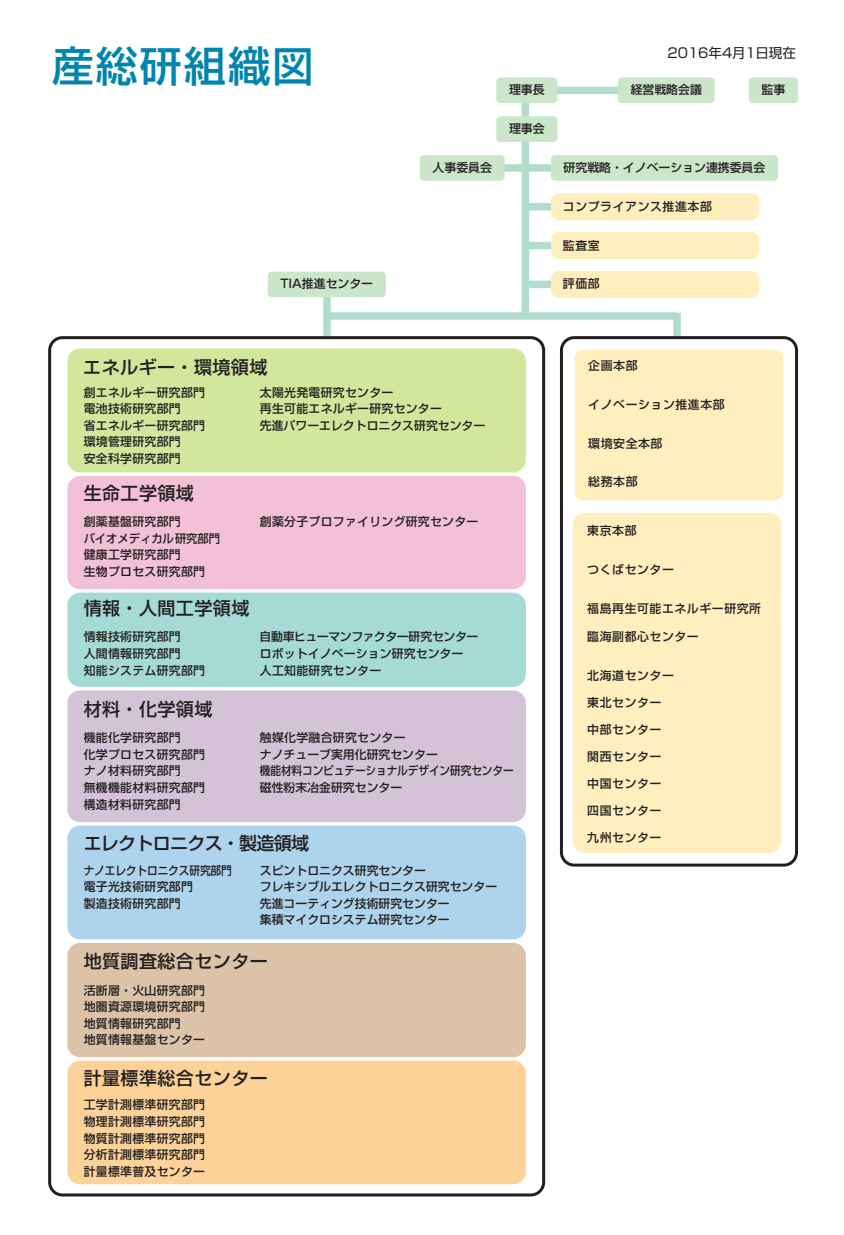
<style>
.page{position:relative;width:844px;height:1235px;background:#fff}
.page>*{position:absolute;margin:0;border:0;box-sizing:border-box;transform-origin:0 0}
.t1{font:500 42px "Shin Go Pro";letter-spacing:.05em;color:#0085ae}
.t2{font:500 18px "Shin Go Pro";letter-spacing:.025em;color:#231f20}
.t3{font:500 18px "Shin Go Pro";letter-spacing:-.04em;color:#231f20}
.t4{font:13.5px "Shin Go Pro";color:#231f20}
.t5{font:500 11.85px/16.5px "Shin Go Pro";letter-spacing:.025em;color:#231f20}
.t6{font:500 11.85px/17.1px "Shin Go Pro";color:#231f20}
.t7{font:500 11.85px "Shin Go Pro";letter-spacing:.05em;color:#231f20}
.t8{font:500 11.85px "Shin Go Pro";letter-spacing:-.01em;color:#231f20;scale:.9 1}
.t9{font:500 11.85px "Shin Go Pro";letter-spacing:-.03em;color:#231f20}
.t10{font:500 11.85px "Shin Go Pro";color:#231f20;scale:.95 1}
</style>
<div class="page">
<div style="left:521px;top:89px;width:8px;height:226px;background:#b2ddca"></div>
<div style="left:323px;top:295px;width:8px;height:64px;background:#b2ddca"></div>
<div style="left:673px;top:316px;width:8px;height:17px;background:#b2ddca"></div>
<div style="left:503px;top:164px;width:51px;height:8px;background:#b2ddca"></div>
<div style="left:525px;top:203px;width:26px;height:7px;background:#b2ddca"></div>
<div style="left:525px;top:242px;width:26px;height:7px;background:#b2ddca"></div>
<div style="left:525px;top:281px;width:26px;height:7px;background:#b2ddca"></div>
<div style="left:329px;top:312px;width:348px;height:8px;background:#b2ddca"></div>
<div style="left:541px;top:87px;width:89px;height:7px;background:#b2ddca"></div>
<div style="left:560px;top:336px;width:238px;height:530px;border:3px solid #231f20;border-radius:13px"></div>
<div style="left:50px;top:338px;width:493px;height:857px;background:#fff;border-radius:13px"></div>
<div style="left:48px;top:336px;width:497px;height:860px;border:3px solid #231f20;border-radius:13px"></div>
<div style="left:67px;top:690px;width:459px;height:132px;background:#d4c3d7;border-radius:13px"></div>
<div style="left:67px;top:1060px;width:459px;height:124px;background:#fcd299;border-radius:13px"></div>
<div style="left:67px;top:825px;width:459px;height:114px;background:#add3ed;border-radius:13px"></div>
<div style="left:67px;top:476px;width:459px;height:113px;background:#f3c1d6;border-radius:13px"></div>
<div style="left:67px;top:592px;width:459px;height:95px;background:#a5dbd4;border-radius:13px"></div>
<div style="left:67px;top:348px;width:459px;height:124px;background:#d2e69c;border-radius:13px"></div>
<div style="left:67px;top:943px;width:459px;height:114px;background:#dcc3a7;border-radius:13px"></div>
<div style="left:551px;top:193px;width:208px;height:27px;background:#ffefbf;border-radius:9px"></div>
<div style="left:551px;top:271px;width:208px;height:27px;background:#ffefbf;border-radius:9px"></div>
<div style="left:551px;top:232px;width:208px;height:27px;background:#ffefbf;border-radius:9px"></div>
<div style="left:749px;top:77px;width:49px;height:26px;background:#cce6ca;border-radius:4px"></div>
<div style="left:496px;top:77px;width:61px;height:26px;background:#cce6ca;border-radius:4px"></div>
<div style="left:496px;top:116px;width:61px;height:26px;background:#cce6ca;border-radius:4px"></div>
<div style="left:618px;top:77px;width:96px;height:26px;background:#cce6ca;border-radius:4px"></div>
<div style="left:420px;top:155px;width:85px;height:26px;background:#cce6ca;border-radius:4px"></div>
<div style="left:551px;top:155px;width:227px;height:26px;background:#cce6ca;border-radius:4px"></div>
<div style="left:268px;top:271px;width:118px;height:26px;background:#cce6ca;border-radius:4px"></div>
<div style="left:575px;top:349px;width:208px;height:151px;background:#ffefbf;border-radius:9px"></div>
<div style="left:573px;top:513px;width:208px;height:340px;background:#ffefbf;border-radius:12px"></div>
<h1 class="t1" style="left:52px;top:31px;width:264px">産総研組織図</h1>
<p class="t6" style="left:280px;top:274px;width:94px">TIA推進センター</p>
<p class="t4" style="left:667px;top:41px;width:130px">2016年4月1日現在</p>
<p class="t5" style="left:631px;top:80px;width:73px">経営戦略会議</p>
<p class="t5" style="left:509px;top:80px;width:37px">理事長</p>
<p class="t5" style="left:761px;top:80px;width:25px">監事</p>
<p class="t5" style="left:509px;top:119px;width:37px">理事会</p>
<p class="t5" style="left:433px;top:158px;width:61px">人事委員会</p>
<p class="t6" style="left:563px;top:157px;width:203px">研究戦略・イノベーション連携委員会</p>
<p class="t7" style="left:563px;top:196px;width:150px">コンプライアンス推進本部</p>
<p class="t5" style="left:563px;top:235px;width:38px">監査室</p>
<p class="t5" style="left:563px;top:274px;width:38px">評価部</p>
<h2 class="t2" style="left:83px;top:352px;width:186px">エネルギー・環境領域</h2>
<p class="t5" style="left:84px;top:383px;width:123px">創エネルギー研究部門</p>
<p class="t5" style="left:260px;top:383px;width:227px">太陽光発電研究センター<br>再生可能エネルギー研究センター<br>先進パワーエレクトロニクス研究センター</p>
<p class="t5" style="left:84px;top:399px;width:98px">電池技術研究部門</p>
<p class="t5" style="left:84px;top:416px;width:123px">省エネルギー研究部門</p>
<p class="t5" style="left:84px;top:432px;width:98px">環境管理研究部門</p>
<p class="t5" style="left:84px;top:449px;width:98px">安全科学研究部門</p>
<h2 class="t2" style="left:84px;top:479px;width:112px">生命工学領域</h2>
<p class="t5" style="left:84px;top:512px;width:98px">創薬基盤研究部門</p>
<p class="t5" style="left:260px;top:512px;width:220px">創薬分子プロファイリング研究センター</p>
<p class="t10" style="left:84px;top:529px;width:145px">バイオメディカル研究部門</p>
<p class="t5" style="left:84px;top:545px;width:98px">健康工学研究部門</p>
<p class="t5" style="left:84px;top:561px;width:123px">生物プロセス研究部門</p>
<h2 class="t2" style="left:84px;top:594px;width:167px">情報・人間工学領域</h2>
<p class="t5" style="left:84px;top:627px;width:98px">情報技術研究部門</p>
<p class="t5" style="left:84px;top:644px;width:98px">人間情報研究部門</p>
<p class="t5" style="left:84px;top:660px;width:123px">知能システム研究部門</p>
<h2 class="t2" style="left:84px;top:694px;width:130px">材料・化学領域</h2>
<p class="t9" style="left:260px;top:627px;width:220px">自動車ヒューマンファクター研究センター</p>
<p class="t5" style="left:260px;top:644px;width:205px">ロボットイノベーション研究センター人工知能研究センター</p>
<p class="t5" style="left:84px;top:728px;width:98px">機能化学研究部門</p>
<p class="t6" style="left:260px;top:727px;width:179px">触媒化学融合研究センター<br>ナノチューブ実用化研究センター</p>
<p class="t6" style="left:260px;top:777px;width:144px">磁性粉末冶金研究センター</p>
<p class="t5" style="left:84px;top:745px;width:123px">化学プロセス研究部門</p>
<p class="t5" style="left:84px;top:761px;width:98px">ナノ材料研究部門</p>
<p class="t8" style="left:260px;top:761px;width:283px">機能材料コンピュテーショナルデザイン研究センター</p>
<p class="t5" style="left:84px;top:778px;width:123px">無機機能材料研究部門</p>
<p class="t5" style="left:84px;top:794px;width:98px">構造材料研究部門</p>
<h2 class="t3" style="left:84px;top:828px;width:227px">エレクトロニクス・製造領域</h2>
<p class="t6" style="left:260px;top:877px;width:239px">フレキシブルエレクトロニクス研究センター</p>
<p class="t6" style="left:260px;top:860px;width:168px">スピントロニクス研究センター</p>
<p class="t8" style="left:84px;top:861px;width:166px">ナノエレクトロニクス研究部門</p>
<p class="t5" style="left:84px;top:877px;width:111px">電子光技術研究部門</p>
<p class="t5" style="left:84px;top:894px;width:98px">製造技術研究部門</p>
<p class="t6" style="left:260px;top:894px;width:191px;line-height:16.4px">先進コーティング技術研究センター集積マイクロシステム研究センター</p>
<h2 class="t2" style="left:84px;top:946px;width:186px">地質調査総合センター</h2>
<p class="t5" style="left:84px;top:980px;width:123px">活断層・火山研究部門</p>
<p class="t5" style="left:84px;top:1013px;width:98px">地質情報研究部門</p>
<p class="t5" style="left:84px;top:997px;width:123px">地圏資源環境研究部門</p>
<p class="t5" style="left:84px;top:1030px;width:123px">地質情報基盤センター</p>
<h2 class="t2" style="left:84px;top:1063px;width:186px">計量標準総合センター</h2>
<p class="t5" style="left:84px;top:1095px;width:123px">工学計測標準研究部門</p>
<p class="t5" style="left:84px;top:1111px;width:123px">物理計測標準研究部門</p>
<p class="t5" style="left:84px;top:1128px;width:123px">物質計測標準研究部門分析計測標準研究部門</p>
<p class="t5" style="left:84px;top:1161px;width:123px">計量標準普及センター</p>
<p class="t5" style="left:588px;top:356px;width:51px">企画本部</p>
<p class="t7" style="left:588px;top:395px;width:138px">イノベーション推進本部</p>
<p class="t5" style="left:588px;top:433px;width:76px">環境安全本部</p>
<p class="t5" style="left:588px;top:472px;width:51px">総務本部</p>
<p class="t5" style="left:587px;top:521px;width:51px">東京本部</p>
<p class="t7" style="left:587px;top:560px;width:88px">つくばセンター</p>
<p class="t7" style="left:587px;top:599px;width:175px">福島再生可能エネルギー研究所</p>
<p class="t7" style="left:587px;top:626px;width:113px">臨海副都心センター</p>
<p class="t7" style="left:587px;top:665px;width:88px">北海道センター</p>
<p class="t5" style="left:587px;top:692px;width:76px">東北センター</p>
<p class="t5" style="left:587px;top:719px;width:76px">中部センター</p>
<p class="t5" style="left:587px;top:746px;width:76px">関西センター</p>
<p class="t5" style="left:587px;top:773px;width:76px">中国センター</p>
<p class="t5" style="left:587px;top:800px;width:76px">四国センター</p>
<p class="t5" style="left:587px;top:827px;width:76px">九州センター</p>
</div>
